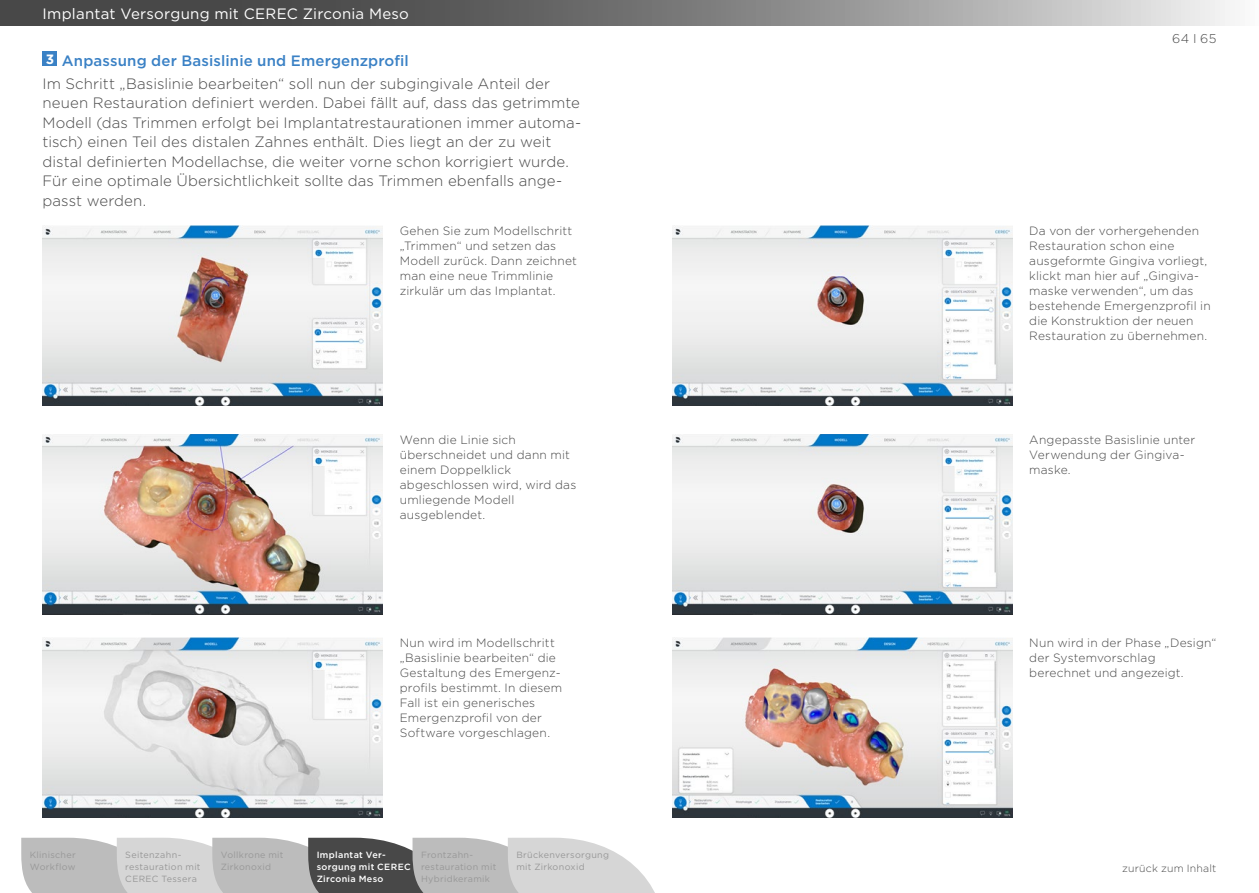
<style>
.page{position:relative;width:1259px;height:893px;background:#fff}
.page>*{position:absolute;margin:0;border:0;box-sizing:border-box;transform-origin:0 0}
.t1{font:300 15px/19.5px "Gotham";letter-spacing:.005em;color:#484848}
.t2{font:15px "Gotham";letter-spacing:.015em;color:#fff}
.t3{font:300 12.75px "Gotham";color:#484848}
.t4{font:300 12px/15px "Gotham";letter-spacing:.015em;color:#484848}
.t5{font:300 10.5px "Gotham";letter-spacing:.02em;color:#484848}
.t6{font:9px/12px "Gotham";letter-spacing:.035em;color:#989898}
.t7{font:500 9px/12px "Gotham";letter-spacing:.035em;color:#fff}
.s1{font-weight:700;font-size:13.5px;color:#fff}
.s2{font-weight:500;color:#3a81c5}
</style>
<div class="page">
<svg style="left:21px;top:838px;width:634px;height:55px;background:#b6b6b6"></svg>
<div style="left:43px;top:51px;width:14px;height:15px;background:#3a81c5"></div>
<img style="left:43px;top:226px;width:340px;height:180px">
<img style="left:672px;top:226px;width:340px;height:180px">
<img style="left:43px;top:434px;width:340px;height:180px">
<img style="left:672px;top:434px;width:340px;height:180px">
<img style="left:43px;top:638px;width:340px;height:180px">
<img style="left:672px;top:638px;width:340px;height:180px">
<svg style="left:0;top:0;width:1230px;height:26px;background:#7e7e7e"></svg>
<p class="t2" style="left:43px;top:4px;width:368px">Implantat Versorgung mit CEREC Zirconia Meso</p>
<p class="t3" style="left:1172px;top:30px;width:46px">64 I 65</p>
<p class="t1" style="left:43px;top:49px;width:509px;line-height:22.6px"><span class="s1">3</span> <span class="s2">Anpassung der Basislinie und Emergenzprofil<br></span>Im Schritt „Basislinie bearbeiten“ soll nun der subgingivale Anteil der</p>
<p class="t1" style="left:43px;top:93px;width:540px">neuen Restauration definiert werden. Dabei fällt auf, dass das getrimmte Modell (das Trimmen erfolgt bei Implantatrestaurationen immer automa&shy;tisch) einen Teil des distalen Zahnes enthält. Dies liegt an der zu weit distal definierten Modellachse, die weiter vorne schon korrigiert wurde.<br>Für eine optimale Übersichtlichkeit sollte das Trimmen ebenfalls ange&shy;passt werden.</p>
<p class="t4" style="left:400px;top:223px;width:179px">Gehen Sie zum Modellschritt „Trimmen“ und setzen das<br>Modell zurück. Dann zeichnet man eine neue Trimmlinie zirkulär um das Implantat.</p>
<p class="t4" style="left:1029px;top:223px;width:183px">Da von der vorhergehenden<br>Restauration schon eine ausgeformte Gingiva vorliegt, klickt man hier auf „Gingiva&shy;maske verwenden“, um das bestehende Emergenzprofil in die Konstruktion der neuen<br>Restauration zu übernehmen.</p>
<p class="t4" style="left:400px;top:432px;width:178px">Wenn die Linie sich überschneidet und dann mit einem Doppelklick abgeschlossen wird, wird das umliegende Modell ausgeblendet.</p>
<p class="t4" style="left:1029px;top:432px;width:167px">Angepasste Basislinie unter<br>Verwendung der Gingiva&shy;maske.</p>
<p class="t4" style="left:400px;top:635px;width:164px">Nun wird im Modellschritt „Basislinie bearbeiten“ die<br>Gestaltung des Emergenz&shy;profils bestimmt. In diesem<br>Fall ist ein generisches<br>Emergenzprofil von der<br>Software vorgeschlagen.</p>
<p class="t4" style="left:1029px;top:635px;width:189px">Nun wird in der Phase „Design“ der Systemvorschlag berechnet und angezeigt.</p>
<p class="t6" style="left:30px;top:848px;width:48px">Klinischer<br>Workflow</p>
<p class="t6" style="left:221px;top:848px;width:64px">Vollkrone mit<br>Zirkonoxid</p>
<p class="t7" style="left:317px;top:848px;width:95px">Implantat Ver&shy;sorgung mit CEREC<br>Zirconia Meso</p>
<p class="t6" style="left:421px;top:848px;width:77px">Frontzahn&shy;restauration mit<br>Hybridkeramik</p>
<p class="t6" style="left:516px;top:848px;width:94px">Brückenversorgung mit Zirkonoxid</p>
<p class="t6" style="left:125px;top:848px;width:77px">Seitenzahn&shy;restauration mit<br>CEREC Tessera</p>
<p class="t5" style="left:1122px;top:861px;width:96px">zurück zum Inhalt</p>
</div>
